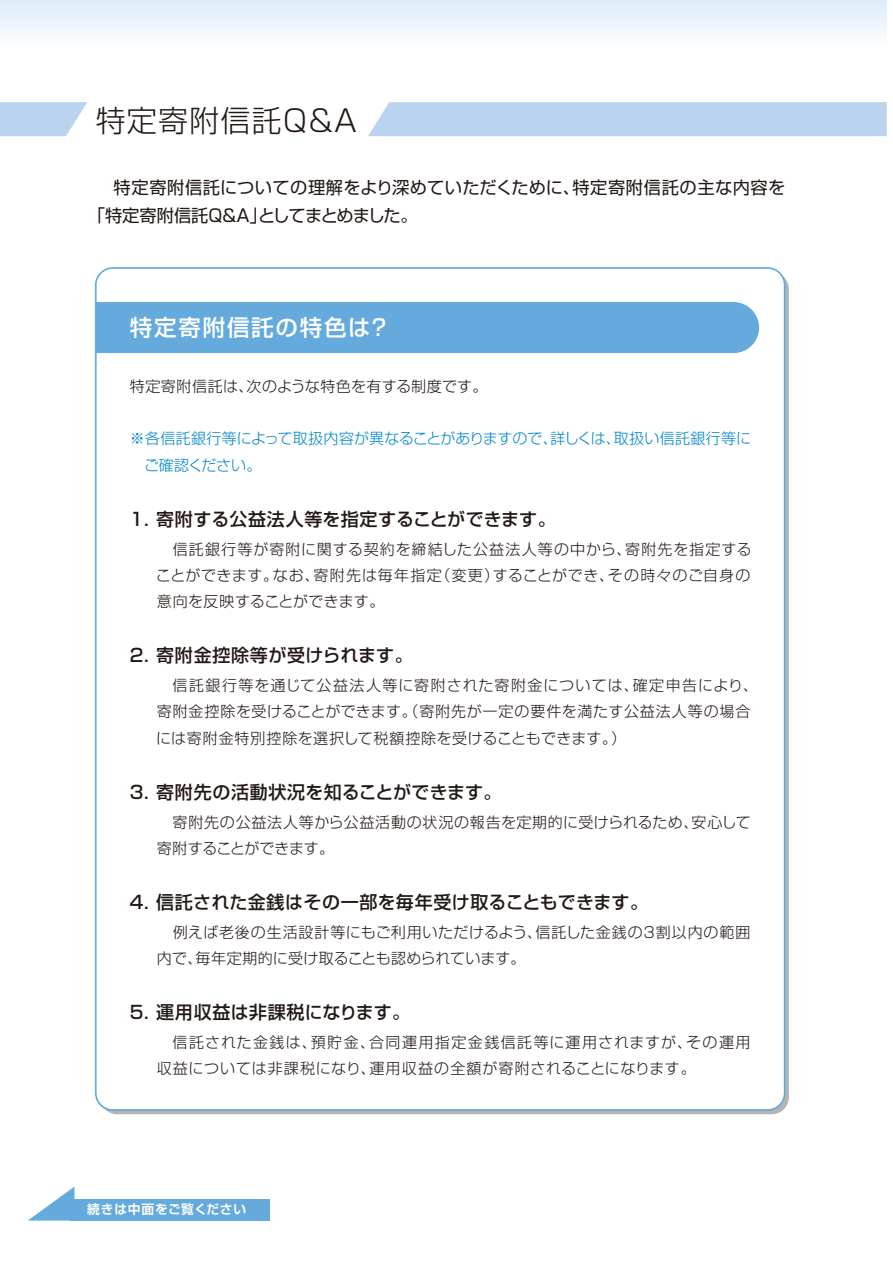
<style>
.page{position:relative;width:893px;height:1263px;background:#fff}
.page>*{position:absolute;margin:0;border:0;box-sizing:border-box;transform-origin:0 0}
.t1{font:300 30px "Shin Go Pro";letter-spacing:.04em;color:#231815}
.t2{font:500 22.5px "Shin Go Pro";letter-spacing:.08em;color:#fff}
.t3{font:500 18px "Shin Go Pro";letter-spacing:.015em;color:#231815}
.t4{font:17.25px/27.8px "Shin Go Pro";letter-spacing:.005em;color:#231815}
.t5{font:300 15px/26.2px "Shin Go Pro";letter-spacing:.045em;color:#231815}
.t6{font:300 15px/26.2px "Shin Go Pro";letter-spacing:.025em;color:#231815}
.t7{font:300 15px/26.2px "Shin Go Pro";letter-spacing:.075em;color:#231815}
.t8{font:300 15px/26.2px "Shin Go Pro";letter-spacing:.005em;color:#0086cd}
.t9{font:700 12.75px "Shin Go Pro De";letter-spacing:.05em;color:#fff}
</style>
<div class="page">
<div style="left:0;top:0;width:887px;height:51px;background:linear-gradient(to bottom,#ddebf9,#fff)"></div>
<svg style="left:0;top:102px;width:87px;height:34px"></svg>
<div style="left:368px;top:102px;width:519px;height:34px;background:#bad4ef"></div>
<div style="left:70px;top:1199px;width:200px;height:21px;background:#65aadd"></div>
<svg style="left:28px;top:1187px;width:46px;height:33px"></svg>
<div style="left:96px;top:302px;width:663px;height:51px;background:#65aadd"></div>
<p class="t1" style="left:96px;top:96px;width:263px">特定寄附信託Q&amp;A</p>
<p class="t4" style="left:88px;top:171px;width:699px;text-indent:8px">　特定寄附信託についての理解をより深めていただくために、特定寄附信託の主な内容を「特定寄附信託Ｑ＆Ａ」としてまとめました。</p>
<p class="t2" style="left:130px;top:309px;width:262px">特定寄附信託の特色は？</p>
<p class="t6" style="left:130px;top:371px;width:359px">特定寄附信託は、次のような特色を有する制度です。</p>
<p class="t8" style="left:130px;top:424px;width:623px">※各信託銀行等によって取扱内容が異なることがありますので、詳しくは、取扱い信託銀行等に　ご確認ください。</p>
<p class="t3" style="left:130px;top:504px;width:427px">1. 寄附する公益法人等を指定することができます。</p>
<p class="t5" style="left:156px;top:534px;width:597px;text-align:justify;text-indent:17px">信託銀行等が寄附に関する契約を締結した公益法人等の中から、寄附先を指定することができます。なお、寄附先は毎年指定（変更）することができ、その時々のご自身の意向を反映することができます。</p>
<p class="t3" style="left:130px;top:641px;width:284px">2. 寄附金控除等が受けられます。</p>
<p class="t5" style="left:156px;top:670px;width:603px;text-indent:16px">信託銀行等を通じて公益法人等に寄附された寄附金については、確定申告により、寄附金控除を受けることができます。（寄附先が一定の要件を満たす公益法人等の場合には寄附金特別控除を選択して税額控除を受けることもできます。）</p>
<p class="t3" style="left:130px;top:777px;width:373px">3. 寄附先の活動状況を知ることができます。</p>
<p class="t5" style="left:157px;top:807px;width:596px;text-indent:16px">寄附先の公益法人等から公益活動の状況の報告を定期的に受けられるため、安心して寄附することができます。</p>
<p class="t3" style="left:130px;top:887px;width:520px">4. 信託された金銭はその一部を毎年受け取ることもできます。</p>
<p class="t6" style="left:157px;top:917px;width:595px">　例えば老後の生活設計等にもご利用いただけるよう、信託した金銭の3割以内の範囲内で、毎年定期的に受け取ることも認められています。</p>
<p class="t3" style="left:130px;top:998px;width:282px">5. 運用収益は非課税になります。</p>
<p class="t7" style="left:157px;top:1027px;width:595px;text-indent:16px">信託された金銭は、預貯金、合同運用指定金銭信託等に運用されますが、その運用収益については非課税になり、運用収益の全額が寄附されることになります。</p>
<p class="t9" style="left:87px;top:1199px;width:160px">続きは中面をご覧ください</p>
</div>
